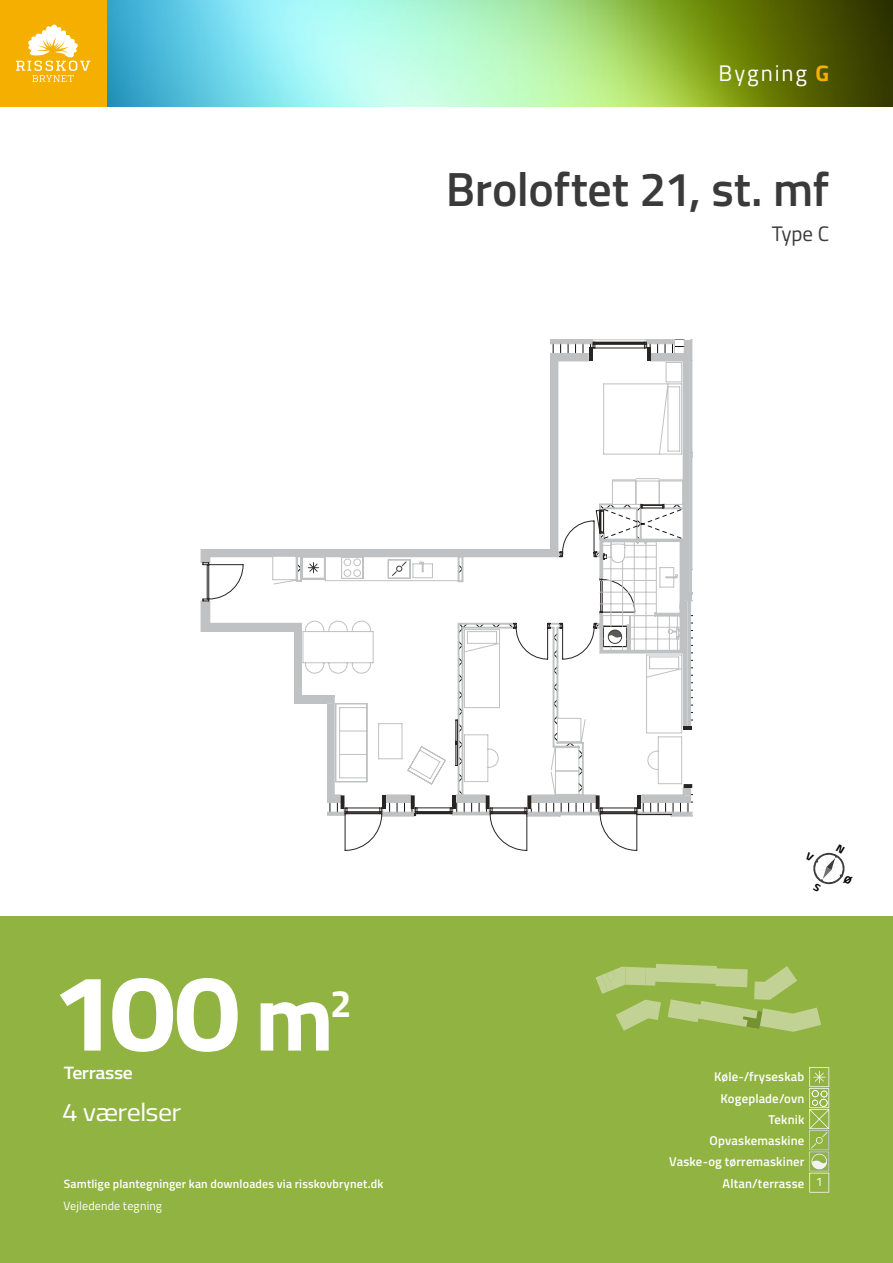
<style>
.page{position:relative;width:893px;height:1263px;background:#fff}
.page>*{position:absolute;margin:0;border:0;box-sizing:border-box;transform-origin:0 0}
.t1{font:700 108px "Titillium";color:#fff;scale:1.1 1}
.t2{font:600 48px "Titillium";letter-spacing:-.01em;color:#3a3a3a}
.t3{font:700 38.55px "Titillium";color:#fff}
.t4{font:25.5px "Titillium";letter-spacing:-.025em;color:#fff;scale:1.1 1}
.t5{font:22.5px "Titillium";letter-spacing:.085em;color:#fff}
.t6{font:21px "Titillium";color:#3a3a3a}
.t7{font:600 18px "Titillium";letter-spacing:-.02em;color:#fff;scale:1.1 1}
.t8{font:600 12.75px/21.3px "Titillium";letter-spacing:.015em;color:#fff;text-align:right}
.t9{font:12.3px "Titillium";color:#fff}
.t10{font:600 12px "Titillium";letter-spacing:.015em;color:#fff}
.t11{font:12px "Titillium";letter-spacing:.015em;color:#fff}
.s1{font-weight:700;color:#f5af00}
.s2{font-size:94.5px}
</style>
<div class="page">
<div style="left:0;top:916px;width:893px;height:347px;background:#91b342"></div>
<img style="left:106px;top:0;width:787px;height:106px">
<div style="left:0;top:0;width:106px;height:106px;background:#f5af00"></div>
<svg style="left:16px;top:25px;width:74px;height:57px"></svg>
<svg style="left:809px;top:1067px;width:20px;height:125px"></svg>
<svg style="left:201px;top:339px;width:492px;height:512px"></svg>
<div style="left:50px;top:276px;width:500px;height:272px;background:#fff"></div>
<div style="left:163px;top:704px;width:163px;height:134px;background:#fff"></div>
<div style="left:131px;top:632px;width:163px;height:169px;background:#fff"></div>
<svg style="left:595px;top:964px;width:226px;height:68px"></svg>
<svg style="left:813px;top:852px;width:32px;height:33px"></svg>
<h3 class="t5" style="left:718px;top:56px;width:112px">Bygning <span class="s1">G</span></h3>
<h2 class="t2" style="left:446px;top:153px;width:385px">Broloftet 21, st. mf</h2>
<h3 class="t6" style="left:772px;top:218px;width:59px">Type C</h3>
<h1 class="t1" style="left:51px;top:930px;width:259px">100 <span class="s2">m</span></h1>
<h3 class="t3" style="left:330px;top:974px;width:23px">2</h3>
<h3 class="t7" style="left:64px;top:1059px;width:64px">Terrasse</h3>
<h3 class="t4" style="left:62px;top:1093px;width:110px">4 værelser</h3>
<p class="t10" style="left:64px;top:1174px;width:321px">Samtlige plantegninger kan downloades via risskovbrynet.dk</p>
<p class="t11" style="left:63px;top:1197px;width:100px">Vejledende tegning</p>
<p class="t8" style="left:669px;top:1065px;width:137px">Køle-/fryseskab<br>Kogeplade/ovn<br>Teknik<br>Opvaskemaskine<br>Vaske-og tørremaskiner<br>Altan/terrasse</p>
<p class="t9" style="left:816px;top:1173px;width:8px">1</p>
</div>
